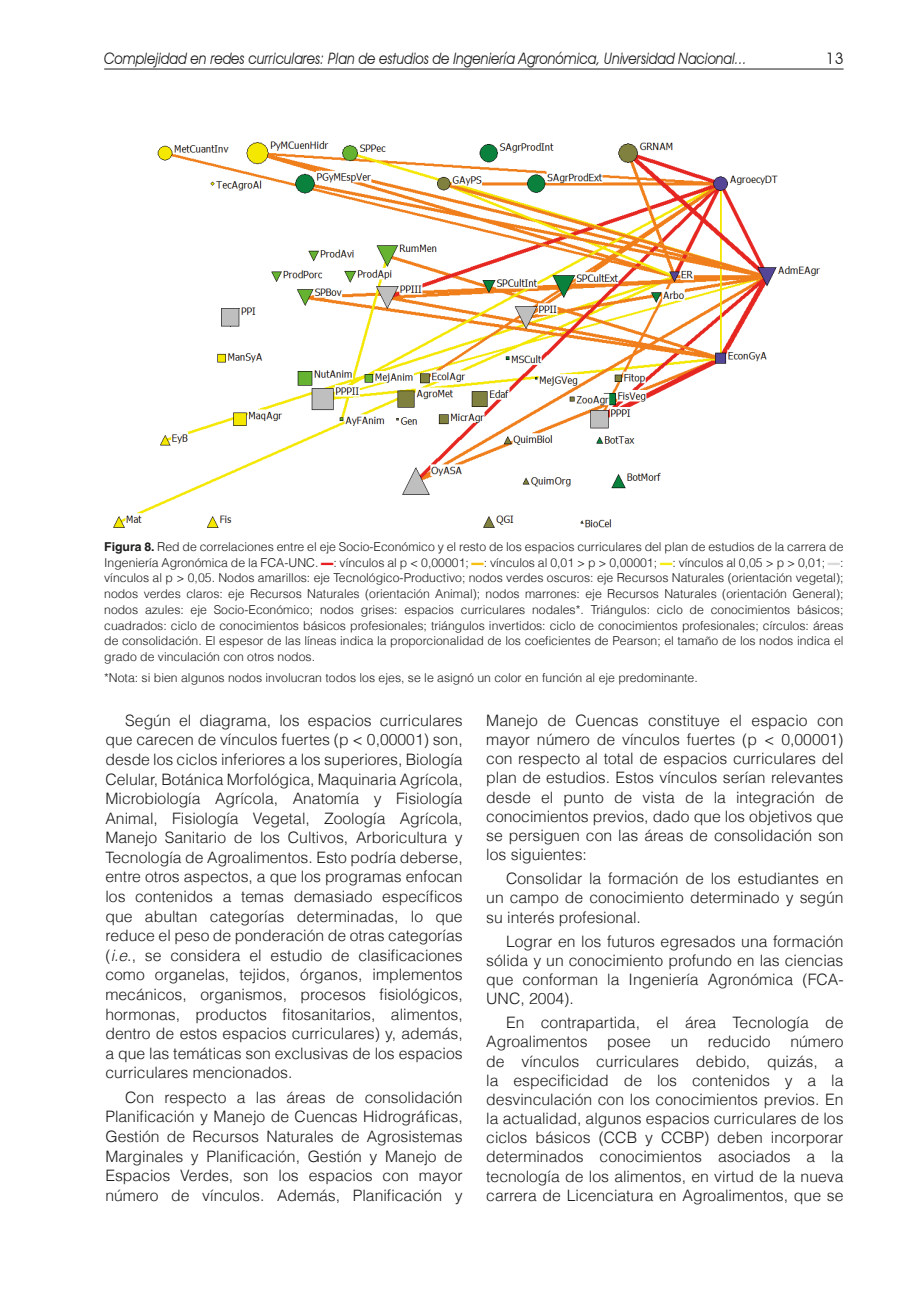
<style>
.page{position:relative;width:918px;height:1290px;background:#fff}
.page>*{position:absolute;margin:0;border:0;box-sizing:border-box;transform-origin:0 0}
.t1{font:300 15.75px/19.6px "Helvetica LT";color:#1d1d1c;text-align:justify}
.t2{font:italic 15.75px "Avant Garde IT Cby BT";color:#1d1d1c;scale:.87 1}
.t3{font:15.75px "Avant Garde IT Cby BT";color:#1d1d1c}
.t4{font:300 12.25px/15.8px "Helvetica LT";color:#1d1d1c;text-align:justify}
.s1{font-weight:700}
.s2{font-family:"Times New Roman";font-weight:400;color:#e71f20}
.s3{font-family:"Times New Roman";font-weight:400;color:#fabf13}
.s4{font-family:"Times New Roman";font-weight:400;color:#f6ec11}
.s5{font-family:"Times New Roman";font-weight:400;color:#d9dad9}
.s6{font-style:italic}
</style>
<div class="page">
<hr style="left:104px;top:69px;width:739px;height:1px;background:#1d1d1c">
<img style="left:113px;top:140px;width:708px;height:388px">
<p class="t2" style="left:104px;top:49px;width:740px">Complejidad en redes curriculares: Plan de estudios de Ingeniería Agronómica, Universidad Nacional...</p>
<p class="t3" style="left:826px;top:49px;width:19px">13</p>
<p class="t4" style="left:104px;top:538px;width:741px"><span class="s1">Figura 8.</span> Red de correlaciones entre el eje Socio-Económico y el resto de los espacios curriculares del plan de estudios de la carrera de Ingeniería Agronómica de la FCA-UNC. <span class="s2">▬</span>: vínculos al p &lt; 0,00001; <span class="s3">▬</span>: vínculos al 0,01 &gt; p &gt; 0,00001; <span class="s4">▬</span>: vínculos al 0,05 &gt; p &gt; 0,01; <span class="s5">▬</span>: vínculos al p &gt; 0,05. Nodos amarillos: eje Tecnológico-Productivo; nodos verdes oscuros: eje Recursos Naturales (orientación vegetal); nodos verdes claros: eje Recursos Naturales (orientación Animal); nodos marrones: eje Recursos Naturales (orientación General); nodos azules: eje Socio-Económico; nodos grises: espacios curriculares nodales*. Triángulos: ciclo de conocimientos básicos; cuadrados: ciclo de conocimientos básicos profesionales; triángulos invertidos: ciclo de conocimientos profesionales; círculos: áreas de consolidación. El espesor de las líneas indica la proporcionalidad de los coeficientes de Pearson; el tamaño de los nodos indica el grado de vinculación con otros nodos.</p>
<p class="t4" style="left:104px;top:669px;width:595px">*Nota: si bien algunos nodos involucran todos los ejes, se le asignó un color en función al eje predominante.</p>
<p class="t1" style="left:105px;top:710px;width:359px;text-indent:20px">Según el diagrama, los espacios curriculares que carecen de vínculos fuertes (p &lt; 0,00001) son, desde los ciclos inferiores a los superiores, Biología Celular, Botánica Morfológica, Maquinaria Agrícola, Microbiología Agrícola, Anatomía y Fisiología Animal, Fisiología Vegetal, Zoología Agrícola, Manejo Sanitario de los Cultivos, Arboricultura y Tecnología de Agroalimentos. Esto podría deberse, entre otros aspectos, a que los programas enfocan los contenidos a temas demasiado específicos que abultan categorías determinadas, lo que reduce el peso de ponderación de otras categorías (<span class="s6">i.e</span>., se considera el estudio de clasificaciones como organelas, tejidos, órganos, implementos mecánicos, organismos, procesos fisiológicos, hormonas, productos fitosanitarios, alimentos, dentro de estos espacios curriculares) y, además, a que las temáticas son exclusivas de los espacios curriculares mencionados.</p>
<p class="t1" style="left:105px;top:1087px;width:359px;text-indent:20px">Con respecto a las áreas de consolidación Planificación y Manejo de Cuencas Hidrográficas, Gestión de Recursos Naturales de Agrosistemas Marginales y Planificación, Gestión y Manejo de Espacios Verdes, son los espacios con mayor número de vínculos. Además, Planificación y</p>
<p class="t1" style="left:486px;top:710px;width:359px">Manejo de Cuencas constituye el espacio con mayor número de vínculos fuertes (p &lt; 0,00001) con respecto al total de espacios curriculares del plan de estudios. Estos vínculos serían relevantes desde el punto de vista de la integración de conocimientos previos, dado que los objetivos que se persiguen con las áreas de consolidación son los siguientes:</p>
<p class="t1" style="left:486px;top:869px;width:359px;text-indent:20px">Consolidar la formación de los estudiantes en un campo de conocimiento determinado y según su interés profesional.</p>
<p class="t1" style="left:486px;top:931px;width:359px;text-indent:20px">Lograr en los futuros egresados una formación sólida y un conocimiento profundo en las ciencias que conforman la Ingeniería Agronómica (FCA-UNC, 2004).</p>
<p class="t1" style="left:486px;top:1013px;width:359px;text-indent:20px">En contrapartida, el área Tecnología de<br>Agroalimentos</p>
<p class="t1" style="left:607px;top:1032px;width:45px">posee</p>
<p class="t1" style="left:671px;top:1032px;width:19px">un</p>
<p class="t1" style="left:708px;top:1032px;width:64px">reducido</p>
<p class="t1" style="left:486px;top:1032px;width:359px;text-indent:304px">número de vínculos curriculares debido, quizás, a la especificidad de los contenidos y a la desvinculación con los conocimientos previos. En la actualidad, algunos espacios curriculares de los ciclos básicos (CCB y CCBP) deben incorporar determinados conocimientos asociados a la tecnología de los alimentos, en virtud de la nueva carrera de Licenciatura en Agroalimentos, que se</p>
</div>
